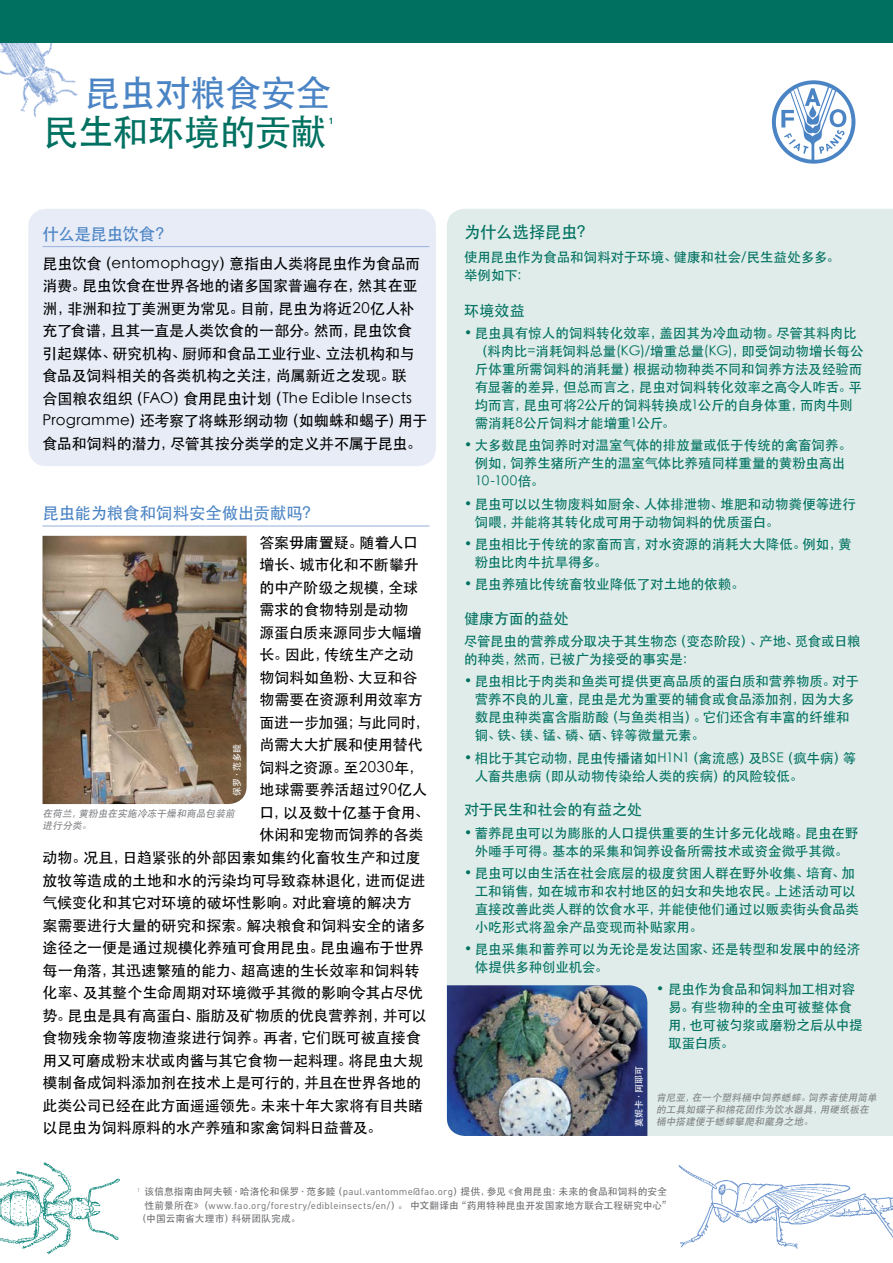
<style>
.page{position:relative;width:893px;height:1263px;background:#fff}
.page>*{position:absolute;margin:0;border:0;box-sizing:border-box;transform-origin:0 0}
.t1{font:36px "ST Heiti";letter-spacing:-.015em;color:#007161}
.t2{font:36px "ST Heiti";letter-spacing:-.025em;color:#4b84c4}
.t3{font:16.5px "ST Heiti";letter-spacing:-.015em;color:#4b84c4}
.t4{font:16.5px "ST Heiti";letter-spacing:-.015em;color:#007161}
.t5{font:15px/22.5px "ST Heiti";letter-spacing:-.005em;color:#000}
.t6{font:15px "ST Heiti";letter-spacing:-.005em;color:#007161}
.t7{font:15px "ST Heiti";letter-spacing:.015em;color:#000}
.t8{font:13.5px/18px "ST Heiti";letter-spacing:-.005em;color:#007161}
.t9{font:italic 9.75px/12px "ST Heiti";color:#808285}
.t10{font:9.75px "ST Heiti";letter-spacing:.01em;color:#6d6e71}
.t11{font:9.75px "DIN";letter-spacing:.03em;color:#6d6e71}
.t12{font:9px "ST Heiti";letter-spacing:.005em;color:#fff}
.t13{font:700 8.7px "DIN";color:#007161}
.s1{font-family:"DIN"}
.s2{font-family:"ST Heiti"}
</style>
<div class="page">
<div style="left:447px;top:209px;width:446px;height:927px;background:#dfece9"></div>
<img style="left:0;top:43px;width:78px;height:74px">
<svg style="left:772px;top:80px;width:83px;height:84px"></svg>
<img style="left:0;top:1162px;width:120px;height:93px">
<img style="left:43px;top:536px;width:204px;height:268px">
<div style="left:0;top:0;width:893px;height:43px;background:#007161"></div>
<img style="left:678px;top:1165px;width:215px;height:84px">
<img style="left:447px;top:985px;width:200px;height:151px">
<div style="left:28px;top:209px;width:408px;height:257px;background:#e8ecf7;border-radius:18px"></div>
<hr style="left:43px;top:246px;width:386px;height:1px;background:#a0b7df">
<hr style="left:43px;top:525px;width:386px;height:2px;background:#a0b7df">
<h1 class="t2" style="left:84px;top:76px;width:249px">昆虫对粮食安全</h1>
<h1 class="t1" style="left:43px;top:114px;width:286px">民生和环境的贡献</h1>
<p class="t13" style="left:329px;top:115px;width:6px">1</p>
<p class="t3" style="left:43px;top:225px;width:123px">什么是昆虫饮食?</p>
<p class="t5" style="left:43px;top:252px;width:387px">昆虫饮食（entomophagy）意指由人类将昆虫作为食品而消费。昆虫饮食在世界各地的诸多国家普遍存在，然其在亚洲，非洲和拉丁美洲更为常见。目前，昆虫为将近20亿人补充了食谱，且其一直是人类饮食的一部分。然而，昆虫饮食引起媒体、研究机构、厨师和食品工业行业、立法机构和与食品及饲料相关的各类机构之关注，尚属新近之发现。联<br>合国粮农组织（FAO）食用昆虫计划（The Edible Insects<br>Programme）还考察了将蛛形纲动物（如蜘蛛和蝎子）用于食品和饲料的潜力，尽管其按分类学的定义并不属于昆虫。</p>
<p class="t3" style="left:43px;top:505px;width:270px">昆虫能为粮食和饲料安全做出贡献吗?</p>
<p class="t5" style="left:259px;top:531px;width:160px">答案毋庸置疑。随着人口</p>
<p class="t5" style="left:259px;top:554px;width:161px">增长、城市化和不断攀升</p>
<p class="t5" style="left:259px;top:576px;width:160px">的中产阶级之规模，全球</p>
<p class="t5" style="left:259px;top:599px;width:151px">需求的食物特别是动物</p>
<p class="t5" style="left:259px;top:621px;width:164px">源蛋白质来源同步大幅增</p>
<p class="t5" style="left:259px;top:644px;width:156px">长。因此，传统生产之动</p>
<p class="t5" style="left:259px;top:666px;width:160px">物饲料如鱼粉、大豆和谷</p>
<p class="t5" style="left:259px;top:689px;width:165px">物需要在资源利用效率方</p>
<p class="t5" style="left:259px;top:711px;width:172px">面进一步加强；与此同时，</p>
<p class="t5" style="left:259px;top:734px;width:165px">尚需大大扩展和使用替代</p>
<p class="t7" style="left:259px;top:760px;width:165px">饲料之资源。至2030年，</p>
<p class="t5" style="left:259px;top:779px;width:169px">地球需要养活超过90亿人</p>
<p class="t5" style="left:259px;top:801px;width:172px">口，以及数十亿基于食用、</p>
<p class="t5" style="left:259px;top:824px;width:166px">休闲和宠物而饲养的各类</p>
<p class="t5" style="left:43px;top:846px;width:380px">动物。况且，日趋紧张的外部因素如集约化畜牧生产和过度</p>
<p class="t5" style="left:43px;top:869px;width:384px">放牧等造成的土地和水的污染均可导致森林退化，进而促进</p>
<p class="t5" style="left:43px;top:891px;width:371px">气候变化和其它对环境的破坏性影响。对此窘境的解决方</p>
<p class="t5" style="left:43px;top:914px;width:384px">案需要进行大量的研究和探索。解决粮食和饲料安全的诸多</p>
<p class="t5" style="left:43px;top:936px;width:383px">途径之一便是通过规模化养殖可食用昆虫。昆虫遍布于世界</p>
<p class="t5" style="left:43px;top:959px;width:378px">每一角落，其迅速繁殖的能力、超高速的生长效率和饲料转</p>
<p class="t5" style="left:43px;top:981px;width:382px">化率、及其整个生命周期对环境微乎其微的影响令其占尽优</p>
<p class="t5" style="left:43px;top:1004px;width:386px">势。昆虫是具有高蛋白、脂肪及矿物质的优良营养剂，并可以</p>
<p class="t5" style="left:43px;top:1026px;width:380px">食物残余物等废物渣浆进行饲养。再者，它们既可被直接食</p>
<p class="t5" style="left:43px;top:1049px;width:382px">用又可磨成粉末状或肉酱与其它食物一起料理。将昆虫大规</p>
<p class="t5" style="left:43px;top:1071px;width:380px">模制备成饲料添加剂在技术上是可行的，并且在世界各地的</p>
<p class="t5" style="left:43px;top:1094px;width:382px">此类公司已经在此方面遥遥领先。未来十年大家将有目共睹</p>
<p class="t5" style="left:43px;top:1116px;width:341px">以昆虫为饲料原料的水产养殖和家禽饲料日益普及。</p>
<p class="t12" style="left:232px;top:795px;width:53px;rotate:-90deg">保罗·范多睦</p>
<p class="t9" style="left:43px;top:807px;width:196px">在荷兰，黄粉虫在实施冷冻干燥和商品包装前进行分类。</p>
<p class="t4" style="left:464px;top:224px;width:131px">为什么选择昆虫？</p>
<p class="t8" style="left:464px;top:248px;width:377px">使用昆虫作为食品和饲料对于环境、健康和社会/民生益处多多。举例如下：</p>
<p class="t6" style="left:464px;top:303px;width:62px">环境效益</p>
<p class="t8" style="left:475px;top:324px;width:390px;text-indent:-11px">• 昆虫具有惊人的饲料转化效率，盖因其为冷血动物。尽管其料肉比（料肉比=消耗饲料总量(KG)/增重总量(KG)，即受饲动物增长每公斤体重所需饲料的消耗量）根据动物种类不同和饲养方法及经验而有显著的差异，但总而言之，昆虫对饲料转化效率之高令人咋舌。平均而言，昆虫可将2公斤的饲料转换成1公斤的自身体重，而肉牛则需消耗8公斤饲料才能增重1公斤。</p>
<p class="t8" style="left:475px;top:436px;width:379px;text-indent:-11px">• 大多数昆虫饲养时对温室气体的排放量或低于传统的禽畜饲养。例如，饲养生猪所产生的温室气体比养殖同样重量的黄粉虫高出<br>10-100倍。</p>
<p class="t8" style="left:475px;top:495px;width:383px;text-indent:-11px">• 昆虫可以以生物废料如厨余、人体排泄物、堆肥和动物粪便等进行饲喂，并能将其转化成可用于动物饲料的优质蛋白。</p>
<p class="t8" style="left:475px;top:535px;width:378px;text-indent:-11px">• 昆虫相比于传统的家畜而言，对水资源的消耗大大降低。例如，黄粉虫比肉牛抗旱得多。</p>
<p class="t8" style="left:464px;top:575px;width:282px">• 昆虫养殖比传统畜牧业降低了对土地的依赖。</p>
<p class="t6" style="left:464px;top:611px;width:106px">健康方面的益处</p>
<p class="t8" style="left:464px;top:632px;width:398px">尽管昆虫的营养成分取决于其生物态（变态阶段）、产地、觅食或日粮的种类，然而，已被广为接受的事实是：</p>
<p class="t8" style="left:475px;top:672px;width:386px;text-indent:-11px">• 昆虫相比于肉类和鱼类可提供更高品质的蛋白质和营养物质。对于营养不良的儿童，昆虫是尤为重要的辅食或食品添加剂，因为大多数昆虫种类富含脂肪酸（与鱼类相当）。它们还含有丰富的纤维和铜、铁、镁、锰、磷、硒、锌等微量元素。</p>
<p class="t8" style="left:475px;top:749px;width:383px;text-indent:-11px">• 相比于其它动物，昆虫传播诸如H1N1（禽流感）及BSE（疯牛病）等人畜共患病（即从动物传染给人类的疾病）的风险较低。</p>
<p class="t6" style="left:464px;top:802px;width:180px">对于民生和社会的有益之处</p>
<p class="t8" style="left:464px;top:824px;width:396px;text-align:center">• 蓄养昆虫可以为膨胀的人口提供重要的生计多元化战略。昆虫在野外唾手可得。基本的采集和饲养设备所需技术或资金微乎其微。</p>
<p class="t8" style="left:475px;top:864px;width:386px;text-indent:-11px">• 昆虫可以由生活在社会底层的极度贫困人群在野外收集、培育、加工和销售，如在城市和农村地区的妇女和失地农民。上述活动可以直接改善此类人群的饮食水平，并能使他们通过以贩卖街头食品类小吃形式将盈余产品变现而补贴家用。</p>
<p class="t8" style="left:475px;top:940px;width:387px;text-indent:-11px">• 昆虫采集和蓄养可以为无论是发达国家、还是转型和发展中的经济体提供多种创业机会。</p>
<p class="t8" style="left:668px;top:980px;width:196px;text-indent:-12px">• 昆虫作为食品和饲料加工相对容易。有些物种的全虫可被整体食用，也可被匀浆或磨粉之后从中提取蛋白质。</p>
<p class="t12" style="left:634px;top:1127px;width:63px;rotate:-90deg">莫妮卡·阿耶可</p>
<p class="t9" style="left:656px;top:1091px;width:224px">肯尼亚，在一个塑料桶中饲养蟋蟀。饲养者使用简单的工具如碟子和棉花团作为饮水器具，用硬纸板在</p>
<p class="t9" style="left:656px;top:1115px;width:160px">桶中搭建便于蟋蟀攀爬和藏身之地。</p>
<p class="t10" style="left:137px;top:1187px;width:531px"><sup>1</sup> 该信息指南由阿夫顿·哈洛伦和保罗·范多睦（<span class="s1">paul.vantomme@fao.org</span>）提供，参见《食用昆虫：未来的食品和饲料的安全</p>
<p class="t11" style="left:145px;top:1199px;width:528px"><span class="s2">性前景所在》（</span>www.fao.org/forestry/edibleinsects/en/<span class="s2">）。 中文翻译由“药用特种昆虫开发国家地方联合工程研究中心”</span></p>
<p class="t10" style="left:137px;top:1214px;width:165px">（中国云南省大理市）科研团队完成。</p>
</div>
